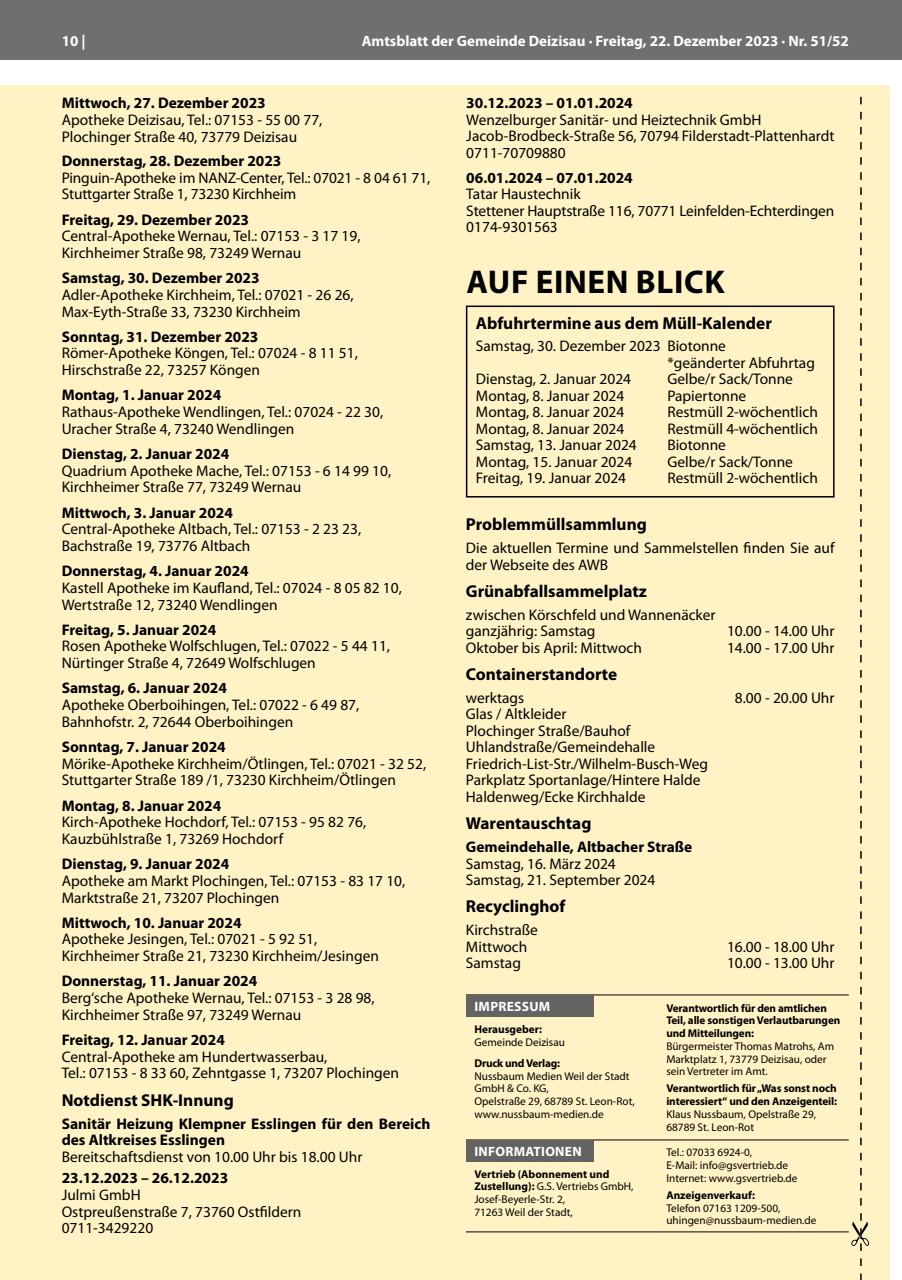
<style>
.page{position:relative;width:902px;height:1280px;background:#fff}
.page>*{position:absolute;margin:0;border:0;box-sizing:border-box;transform-origin:0 0}
.t1{font:700 33px "Myriad Pro";letter-spacing:.02em;color:#000}
.t2{font:700 17.25px "Myriad Pro";color:#000}
.t3{font:15.3px/16.6px "Myriad Pro";color:#000}
.t4{font:700 15.3px/16.5px "Myriad Pro";color:#000}
.t5{font:700 15px "Myriad Pro";color:#fff}
.t6{font:700 13.5px "Myriad Pro";letter-spacing:.02em;color:#fff}
.t7{font:11.25px/12.8px "Myriad Pro";color:#000}
.t8{font:700 11.25px/12.8px "Myriad Pro";letter-spacing:-.01em;color:#000}
.s1{font-weight:700}
</style>
<div class="page">
<div style="left:0;top:0;width:901px;height:60px;background:#6f6f6f"></div>
<div style="left:444px;top:85px;width:446px;height:1195px;background:#fff2c4"></div>
<div style="left:0;top:85px;width:447px;height:1195px;background:#fff2c4"></div>
<div style="left:466px;top:306px;width:368px;height:191px;border:2px solid #000"></div>
<hr style="left:466px;top:994px;width:382px;height:1px;background:#000">
<div style="left:466px;top:995px;width:127px;height:21px;background:#636362"></div>
<hr style="left:466px;top:1139px;width:382px;height:1px;background:#000">
<div style="left:466px;top:1140px;width:127px;height:22px;background:#636362"></div>
<hr style="left:466px;top:1231px;width:382px;height:1px;background:#000">
<svg style="left:851px;top:97px;width:17px;height:1183px"></svg>
<p class="t5" style="left:62px;top:31px;width:25px">10 |</p>
<p class="t5" style="left:362px;top:31px;width:488px">Amtsblatt der Gemeinde Deizisau · Freitag, 22. Dezember 2023 · Nr. 51/52</p>
<p class="t4" style="left:62px;top:94px;width:205px">Mittwoch, 27. Dezember 2023</p>
<p class="t3" style="left:62px;top:111px;width:262px">Apotheke Deizisau, Tel.: 07153 - 55 00 77,<br>Plochinger Straße 40, 73779 Deizisau</p>
<p class="t4" style="left:62px;top:152px;width:221px">Donnerstag, 28. Dezember 2023</p>
<p class="t3" style="left:62px;top:169px;width:370px">Pinguin-Apotheke im NANZ-Center, Tel.: 07021 - 8 04 61 71,<br>Stuttgarter Straße 1, 73230 Kirchheim</p>
<p class="t4" style="left:62px;top:211px;width:189px">Freitag, 29. Dezember 2023</p>
<p class="t3" style="left:62px;top:227px;width:300px">Central-Apotheke Wernau, Tel.: 07153 - 3 17 19,<br>Kirchheimer Straße 98, 73249 Wernau</p>
<p class="t4" style="left:62px;top:269px;width:199px">Samstag, 30. Dezember 2023</p>
<p class="t3" style="left:62px;top:286px;width:293px">Adler-Apotheke Kirchheim, Tel.: 07021 - 26 26,<br>Max-Eyth-Straße 33, 73230 Kirchheim</p>
<p class="t4" style="left:62px;top:328px;width:198px">Sonntag, 31. Dezember 2023</p>
<p class="t3" style="left:62px;top:345px;width:298px">Römer-Apotheke Köngen, Tel.: 07024 - 8 11 51,<br>Hirschstraße 22, 73257 Köngen</p>
<p class="t4" style="left:62px;top:386px;width:161px">Montag, 1. Januar 2024</p>
<p class="t3" style="left:62px;top:403px;width:323px">Rathaus-Apotheke Wendlingen, Tel.: 07024 - 22 30,<br>Uracher Straße 4, 73240 Wendlingen</p>
<p class="t4" style="left:62px;top:445px;width:169px">Dienstag, 2. Januar 2024</p>
<p class="t3" style="left:62px;top:462px;width:331px">Quadrium Apotheke Mache, Tel.: 07153 - 6 14 99 10,<br>Kirchheimer Straße 77, 73249 Wernau</p>
<p class="t4" style="left:62px;top:504px;width:173px">Mittwoch, 3. Januar 2024</p>
<p class="t3" style="left:62px;top:520px;width:301px">Central-Apotheke Altbach, Tel.: 07153 - 2 23 23,<br>Bachstraße 19, 73776 Altbach</p>
<p class="t4" style="left:62px;top:562px;width:188px">Donnerstag, 4. Januar 2024</p>
<p class="t3" style="left:62px;top:579px;width:342px">Kastell Apotheke im Kaufland, Tel.: 07024 - 8 05 82 10,<br>Wertstraße 12, 73240 Wendlingen</p>
<p class="t4" style="left:62px;top:621px;width:156px">Freitag, 5. Januar 2024</p>
<p class="t3" style="left:62px;top:638px;width:330px">Rosen Apotheke Wolfschlugen, Tel.: 07022 - 5 44 11,<br>Nürtinger Straße 4, 72649 Wolfschlugen</p>
<p class="t4" style="left:62px;top:679px;width:167px">Samstag, 6. Januar 2024</p>
<p class="t3" style="left:62px;top:696px;width:299px">Apotheke Oberboihingen, Tel.: 07022 - 6 49 87,<br>Bahnhofstr. 2, 72644 Oberboihingen</p>
<p class="t4" style="left:62px;top:738px;width:165px">Sonntag, 7. Januar 2024</p>
<p class="t3" style="left:62px;top:755px;width:366px">Mörike-Apotheke Kirchheim/Ötlingen, Tel.: 07021 - 32 52,<br>Stuttgarter Straße 189 /1, 73230 Kirchheim/Ötlingen</p>
<p class="t4" style="left:62px;top:797px;width:161px">Montag, 8. Januar 2024</p>
<p class="t3" style="left:62px;top:813px;width:306px">Kirch-Apotheke Hochdorf, Tel.: 07153 - 95 82 76,<br>Kauzbühlstraße 1, 73269 Hochdorf</p>
<p class="t4" style="left:62px;top:855px;width:169px">Dienstag, 9. Januar 2024</p>
<p class="t3" style="left:62px;top:872px;width:345px">Apotheke am Markt Plochingen, Tel.: 07153 - 83 17 10,<br>Marktstraße 21, 73207 Plochingen</p>
<p class="t4" style="left:62px;top:914px;width:181px">Mittwoch, 10. Januar 2024</p>
<p class="t3" style="left:62px;top:931px;width:319px">Apotheke Jesingen, Tel.: 07021 - 5 92 51,<br>Kirchheimer Straße 21, 73230 Kirchheim/Jesingen</p>
<p class="t4" style="left:62px;top:972px;width:197px">Donnerstag, 11. Januar 2024</p>
<p class="t3" style="left:62px;top:989px;width:314px">Berg‘sche Apotheke Wernau, Tel.: 07153 - 3 28 98,<br>Kirchheimer Straße 97, 73249 Wernau</p>
<p class="t4" style="left:62px;top:1031px;width:165px">Freitag, 12. Januar 2024</p>
<p class="t3" style="left:62px;top:1048px;width:339px">Central-Apotheke am Hundertwasserbau,<br>Tel.: 07153 - 8 33 60, Zehntgasse 1, 73207 Plochingen</p>
<p class="t2" style="left:62px;top:1089px;width:173px">Notdienst SHK-Innung</p>
<p class="t4" style="left:62px;top:1115px;width:370px">Sanitär Heizung Klempner Esslingen für den Bereich des Altkreises Esslingen</p>
<p class="t3" style="left:62px;top:1148px;width:302px">Bereitschaftsdienst von 10.00 Uhr bis 18.00 Uhr</p>
<p class="t4" style="left:62px;top:1169px;width:168px">23.12.2023 – 26.12.2023</p>
<p class="t3" style="left:62px;top:1186px;width:241px">Julmi GmbH<br>Ostpreußenstraße 7, 73760 Ostfildern<br>0711-3429220</p>
<p class="t4" style="left:466px;top:94px;width:168px">30.12.2023 – 01.01.2024</p>
<p class="t3" style="left:466px;top:111px;width:369px">Wenzelburger Sanitär- und Heiztechnik GmbH<br>Jacob-Brodbeck-Straße 56, 70794 Filderstadt-Plattenhardt<br>0711-70709880</p>
<p class="t4" style="left:466px;top:169px;width:168px">06.01.2024 – 07.01.2024</p>
<p class="t3" style="left:466px;top:186px;width:369px">Tatar Haustechnik<br>Stettener Hauptstraße 116, 70771 Leinfelden-Echterdingen<br>0174-9301563</p>
<h1 class="t1" style="left:466px;top:260px;width:259px">AUF EINEN BLICK</h1>
<p class="t2" style="left:476px;top:311px;width:297px">Abfuhrtermine aus dem Müll-Kalender</p>
<p class="t3" style="left:476px;top:338px;width:251px">Samstag, 30. Dezember 2023 Biotonne</p>
<p class="t3" style="left:667px;top:354px;width:149px">*geänderter Abfuhrtag</p>
<p class="t3" style="left:476px;top:371px;width:157px">Dienstag, 2. Januar 2024</p>
<p class="t3" style="left:667px;top:371px;width:127px">Gelbe/r Sack/Tonne</p>
<p class="t3" style="left:476px;top:387px;width:150px">Montag, 8. Januar 2024</p>
<p class="t3" style="left:667px;top:387px;width:80px">Papiertonne</p>
<p class="t3" style="left:476px;top:404px;width:150px">Montag, 8. Januar 2024</p>
<p class="t3" style="left:667px;top:404px;width:152px">Restmüll 2-wöchentlich</p>
<p class="t3" style="left:476px;top:420px;width:150px">Montag, 8. Januar 2024</p>
<p class="t3" style="left:667px;top:420px;width:152px">Restmüll 4-wöchentlich</p>
<p class="t3" style="left:476px;top:437px;width:162px">Samstag, 13. Januar 2024</p>
<p class="t3" style="left:667px;top:437px;width:60px">Biotonne</p>
<p class="t3" style="left:476px;top:453px;width:158px">Montag, 15. Januar 2024</p>
<p class="t3" style="left:667px;top:453px;width:127px">Gelbe/r Sack/Tonne</p>
<p class="t3" style="left:476px;top:470px;width:152px">Freitag, 19. Januar 2024</p>
<p class="t3" style="left:667px;top:470px;width:152px">Restmüll 2-wöchentlich</p>
<p class="t2" style="left:466px;top:513px;width:182px">Problemmüllsammlung</p>
<p class="t3" style="left:466px;top:539px;width:370px">Die aktuellen Termine und Sammelstellen finden Sie auf der Webseite des AWB</p>
<p class="t2" style="left:466px;top:580px;width:182px">Grünabfallsammelplatz</p>
<p class="t3" style="left:466px;top:606px;width:251px">zwischen Körschfeld und Wannenäcker ganzjährig: Samstag</p>
<p class="t3" style="left:727px;top:622px;width:109px">10.00 - 14.00 Uhr</p>
<p class="t3" style="left:466px;top:639px;width:178px">Oktober bis April: Mittwoch</p>
<p class="t3" style="left:727px;top:639px;width:109px">14.00 - 17.00 Uhr</p>
<p class="t2" style="left:466px;top:663px;width:153px">Containerstandorte</p>
<p class="t3" style="left:466px;top:689px;width:60px">werktags</p>
<p class="t3" style="left:734px;top:689px;width:101px">8.00 - 20.00 Uhr</p>
<p class="t3" style="left:466px;top:706px;width:244px">Glas / Altkleider<br>Plochinger Straße/Bauhof<br>Uhlandstraße/Gemeindehalle<br>Friedrich-List-Str./Wilhelm-Busch-Weg<br>Parkplatz Sportanlage/Hintere Halde<br>Haldenweg/Ecke Kirchhalde</p>
<p class="t2" style="left:466px;top:812px;width:127px">Warentauschtag</p>
<p class="t4" style="left:466px;top:838px;width:228px">Gemeindehalle, Altbacher Straße</p>
<p class="t3" style="left:466px;top:855px;width:191px">Samstag, 16. März 2024<br>Samstag, 21. September 2024</p>
<p class="t2" style="left:466px;top:895px;width:101px">Recyclinghof</p>
<p class="t3" style="left:466px;top:921px;width:74px">Kirchstraße<br>Mittwoch</p>
<p class="t3" style="left:727px;top:938px;width:109px">16.00 - 18.00 Uhr</p>
<p class="t3" style="left:466px;top:954px;width:57px">Samstag</p>
<p class="t3" style="left:727px;top:954px;width:109px">10.00 - 13.00 Uhr</p>
<p class="t6" style="left:474px;top:997px;width:77px">IMPRESSUM</p>
<p class="t8" style="left:474px;top:1022px;width:69px">Herausgeber:</p>
<p class="t7" style="left:474px;top:1035px;width:92px">Gemeinde Deizisau</p>
<p class="t8" style="left:474px;top:1056px;width:87px">Druck und Verlag:</p>
<p class="t7" style="left:474px;top:1069px;width:162px">Nussbaum Medien Weil der Stadt<br>GmbH &amp; Co. KG,<br>Opelstraße 29, 68789 St. Leon-Rot, www.nussbaum-medien.de</p>
<p class="t6" style="left:474px;top:1143px;width:109px">INFORMATIONEN</p>
<p class="t7" style="left:474px;top:1167px;width:161px"><span class="s1">Vertrieb (Abonnement und<br>Zustellung):</span> G.S. Vertriebs GmbH,<br>Josef-Beyerle-Str. 2,<br>71263 Weil der Stadt,</p>
<p class="t8" style="left:666px;top:1001px;width:175px">Verantwortlich für den amtlichen<br>Teil, alle sonstigen Verlautbarungen und Mitteilungen:</p>
<p class="t7" style="left:666px;top:1039px;width:169px">Bürgermeister Thomas Matrohs, Am<br>Marktplatz 1, 73779 Deizisau, oder sein Vertreter im Amt.</p>
<p class="t8" style="left:666px;top:1082px;width:172px">Verantwortlich für „Was sonst noch interessiert“ und den Anzeigenteil:</p>
<p class="t7" style="left:666px;top:1107px;width:151px">Klaus Nussbaum, Opelstraße 29,<br>68789 St. Leon-Rot</p>
<p class="t7" style="left:666px;top:1146px;width:133px">Tel.: 07033 6924-0,<br>E-Mail: info@gsvertrieb.de<br>Internet: www.gsvertrieb.de</p>
<p class="t8" style="left:666px;top:1188px;width:90px">Anzeigenverkauf:</p>
<p class="t7" style="left:666px;top:1201px;width:152px">Telefon 07163 1209-500, uhingen@nussbaum-medien.de</p>
</div>
